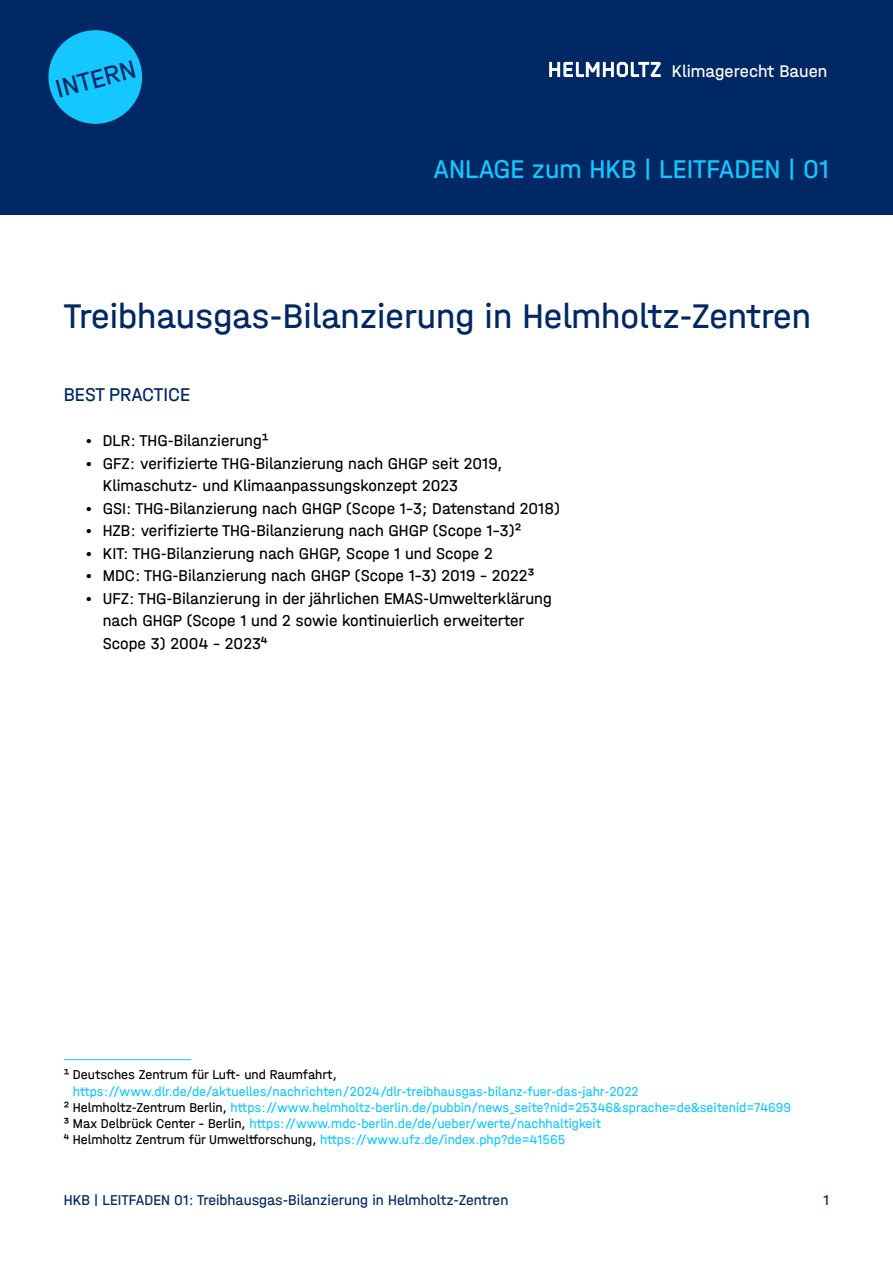
<style>
.page{position:relative;width:893px;height:1263px;background:#fff}
.page>*{position:absolute;margin:0;border:0;box-sizing:border-box;transform-origin:0 0}
.t1{font:36px "Halvar Mittel";color:#002864}
.t2{font:27px "Halvar Mittel";color:#14c8ff}
.t3{font:27px "Halvar Mittel";color:#002864}
.t4{font:19.5px "Halvar Mittel";color:#002864}
.t5{font:17.85px "Halvar Mittel";color:#fff}
.t6{font:16.5px/22.5px "Halvar Mittel";color:#000}
.t7{font:15px "Halvar Mittel";color:#002864}
.t8{font:13.5px/16.2px "Halvar Mittel";color:#14c8ff}
.t9{font:13.5px "Halvar Mittel";color:#000}
.s1{color:#000}
</style>
<div class="page">
<div style="left:0;top:0;width:893px;height:215px;background:#002864"></div>
<svg style="left:549px;top:62px;width:112px;height:15px"></svg>
<hr style="left:64px;top:1059px;width:127px;height:1px;background:#14c8ff">
<svg style="left:48px;top:30px;width:95px;height:94px"></svg>
<h2 class="t3" style="left:52px;top:74px;width:83px;rotate:-15deg">INTERN</h2>
<p class="t5" style="left:672px;top:61px;width:157px">Klimagerecht Bauen</p>
<h2 class="t2" style="left:433px;top:153px;width:397px">ANLAGE zum HKB | LEITFADEN | 01</h2>
<h1 class="t1" style="left:64px;top:294px;width:749px">Treibhausgas-Bilanzierung in Helmholtz-Zentren</h1>
<p class="t4" style="left:64px;top:383px;width:128px">BEST PRACTICE</p>
<p class="t6" style="left:85px;top:429px;width:185px">• DLR: THG-Bilanzierung¹</p>
<p class="t6" style="left:103px;top:452px;width:401px;text-indent:-18px">• GFZ: verifizierte THG-Bilanzierung nach GHGP seit 2019,<br>Klimaschutz- und Klimaanpassungskonzept 2023</p>
<p class="t6" style="left:85px;top:497px;width:477px">• GSI: THG-Bilanzierung nach GHGP (Scope 1-3; Datenstand 2018)</p>
<p class="t6" style="left:85px;top:519px;width:438px">• HZB: verifizierte THG-Bilanzierung nach GHGP (Scope 1-3)²</p>
<p class="t6" style="left:85px;top:542px;width:409px">• KIT: THG-Bilanzierung nach GHGP, Scope 1 und Scope 2</p>
<p class="t6" style="left:85px;top:564px;width:451px">• MDC: THG-Bilanzierung nach GHGP (Scope 1-3) 2019 - 2022³</p>
<p class="t6" style="left:103px;top:587px;width:451px;text-indent:-18px">• UFZ: THG-Bilanzierung in der jährlichen EMAS-Umwelterklärung nach GHGP (Scope 1 und 2 sowie kontinuierlich erweiterter<br>Scope 3) 2004 - 2023⁴</p>
<p class="t9" style="left:64px;top:1067px;width:275px">¹ Deutsches Zentrum für Luft- und Raumfahrt,</p>
<p class="t8" style="left:64px;top:1083px;width:729px;text-indent:9px">https://www.dlr.de/de/aktuelles/nachrichten/2024/dlr-treibhausgas-bilanz-fuer-das-jahr-2022<br><span class="s1">² Helmholtz-Zentrum Berlin,</span> https://www.helmholtz-berlin.de/pubbin/news_seite?nid=25346&amp;sprache=de&amp;seitenid=74699<br><span class="s1">³ Max Delbrück Center - Berlin,</span> https://www.mdc-berlin.de/de/ueber/werte/nachhaltigkeit<br><span class="s1">⁴ Helmholtz Zentrum für Umweltforschung,</span> https://www.ufz.de/index.php?de=41565</p>
<p class="t7" style="left:64px;top:1191px;width:446px">HKB | LEITFADEN 01: Treibhausgas-Bilanzierung in Helmholtz-Zentren</p>
<p class="t7" style="left:823px;top:1191px;width:7px">1</p>
</div>
